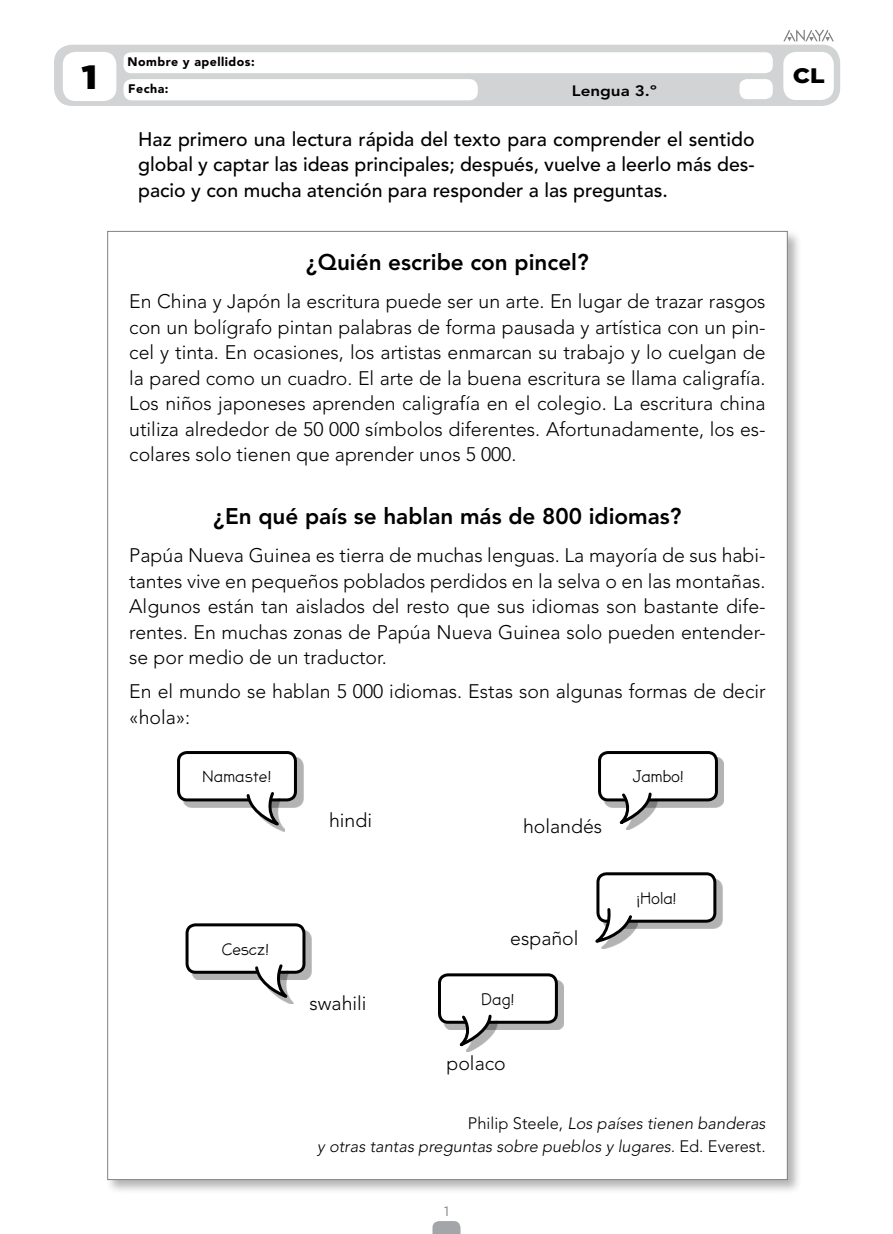
<style>
.page{position:relative;width:893px;height:1234px;background:#fff}
.page>*{position:absolute;margin:0;border:0;box-sizing:border-box;transform-origin:0 0}
.t1{font:900 33.45px "Gotham";color:#000;scale:1.13 1}
.nuclActivTitul{font:800 22.5px "Avenir LT Std";color:#000}
.t2{font:900 21px "Gotham";color:#000;scale:1.13 1}
.Textos{font:300 19.5px/25.5px "Avenir LT Std";color:#000;text-align:justify}
.Textos-2{font:500 19.5px/25.5px "Avenir LT Std";color:#000;text-align:justify}
.nuclTextoFirma{font:italic 300 16.5px/22.5px "Avenir LT Std";color:#000;text-align:right}
.uniTextpastilla2_CS{font:300 15px "Jolly Good Sans";letter-spacing:.015em;color:#000}
.t3{font:800 15px "Avenir LT Std";color:#000;scale:1.13 1}
.nuclTextoNo{font:13.5px "Gotham";color:#808285}
.t4{font:900 12.3px "Avenir LT Std";letter-spacing:.04em;color:#000}
.s1{font-style:normal}
</style>
<div class="page">
<svg style="left:432px;top:1221px;width:28px;height:12px"></svg>
<div style="left:105px;top:228px;width:697px;height:966px;background:#000;opacity:.3"></div>
<div style="left:108px;top:231px;width:679px;height:948px;background:#fff"></div>
<div style="left:54px;top:45px;width:786px;height:61px;background:#d1d3d4;border-radius:18px"></div>
<div style="left:63px;top:52px;width:53px;height:49px;background:#fff;border-radius:13px"></div>
<div style="left:739px;top:79px;width:34px;height:20px;background:#fff;border-radius:8px"></div>
<div style="left:783px;top:52px;width:51px;height:48px;background:#fff;border-radius:13px"></div>
<div style="left:123px;top:79px;width:355px;height:21px;background:#fff;border-radius:9px"></div>
<div style="left:123px;top:52px;width:650px;height:21px;background:#fff;border-radius:8px"></div>
<svg style="left:783px;top:29px;width:51px;height:12px"></svg>
<div style="left:604px;top:756px;width:120px;height:51px;background:#000;opacity:.3"></div>
<div style="left:599px;top:752px;width:117px;height:47px;background:#fff;border-radius:9px"></div>
<div style="left:598px;top:750px;width:120px;height:51px;border:3px solid #000;border-radius:9px"></div>
<div style="left:626px;top:798px;width:32px;height:32px;background:#000;opacity:.3"></div>
<svg style="left:618px;top:792px;width:35px;height:37px"></svg>
<div style="left:602px;top:878px;width:120px;height:50px;background:#000;opacity:.3"></div>
<div style="left:598px;top:873px;width:117px;height:48px;background:#fff;border-radius:9px"></div>
<div style="left:596px;top:872px;width:120px;height:50px;border:3px solid #000;border-radius:9px"></div>
<div style="left:601px;top:913px;width:37px;height:35px;background:#000;opacity:.3"></div>
<svg style="left:595px;top:906px;width:39px;height:40px"></svg>
<div style="left:183px;top:756px;width:120px;height:51px;background:#000;opacity:.3"></div>
<div style="left:179px;top:752px;width:116px;height:47px;background:#fff;border-radius:9px"></div>
<div style="left:177px;top:750px;width:120px;height:51px;border:3px solid #000;border-radius:9px"></div>
<div style="left:253px;top:797px;width:32px;height:34px;background:#000;opacity:.3"></div>
<svg style="left:245px;top:792px;width:35px;height:38px"></svg>
<div style="left:191px;top:929px;width:120px;height:50px;background:#000;opacity:.3"></div>
<div style="left:187px;top:924px;width:117px;height:48px;background:#fff;border-radius:9px"></div>
<div style="left:186px;top:923px;width:119px;height:50px;border:3px solid #000;border-radius:9px"></div>
<div style="left:261px;top:970px;width:32px;height:33px;background:#000;opacity:.3"></div>
<svg style="left:253px;top:964px;width:36px;height:39px"></svg>
<div style="left:444px;top:979px;width:120px;height:50px;background:#000;opacity:.3"></div>
<div style="left:439px;top:974px;width:117px;height:47px;background:#fff;border-radius:9px"></div>
<div style="left:438px;top:973px;width:120px;height:50px;border:3px solid #000;border-radius:9px"></div>
<div style="left:466px;top:1020px;width:32px;height:31px;background:#000;opacity:.3"></div>
<svg style="left:458px;top:1014px;width:35px;height:37px"></svg>
<p class="t1" style="left:82px;top:54px;width:16px">1</p>
<p class="t4" style="left:127px;top:54px;width:129px">Nombre y apellidos:</p>
<p class="t4" style="left:128px;top:81px;width:42px">Fecha:</p>
<p class="t3" style="left:572px;top:82px;width:77px">Lengua 3.º</p>
<p class="Textos-2" style="left:138px;top:127px;width:618px">Haz primero una lectura rápida del texto para comprender el sentido global y captar las ideas principales; después, vuelve a leerlo más des&shy;pacio y con mucha atención para responder a las preguntas.</p>
<p class="nuclActivTitul" style="left:306px;top:249px;width:284px">¿Quién escribe con pincel?</p>
<p class="Textos" style="left:129px;top:289px;width:638px">En China y Japón la escritura puede ser un arte. En lugar de trazar rasgos con un bolígrafo pintan palabras de forma pausada y artística con un pin&shy;cel y tinta. En ocasiones, los artistas enmarcan su trabajo y lo cuelgan de la pared como un cuadro. El arte de la buena escritura se llama caligrafía.<br>Los niños japoneses aprenden caligrafía en el colegio. La escritura china utiliza alrededor de 50 000 símbolos diferentes. Afortunadamente, los es&shy;colares solo tienen que aprender unos 5 000.</p>
<p class="nuclActivTitul" style="left:213px;top:503px;width:470px">¿En qué país se hablan más de 800 idiomas?</p>
<p class="Textos" style="left:129px;top:542px;width:638px">Papúa Nueva Guinea es tierra de muchas lenguas. La mayoría de sus habi&shy;tantes vive en pequeños poblados perdidos en la selva o en las montañas.<br>Algunos están tan aislados del resto que sus idiomas son bastante dife&shy;rentes. En muchas zonas de Papúa Nueva Guinea solo pueden entender&shy;se por medio de un traductor.</p>
<p class="Textos" style="left:129px;top:678px;width:638px">En el mundo se hablan 5 000 idiomas. Estas son algunas formas de decir «hola»:</p>
<p class="uniTextpastilla2_CS" style="left:203px;top:768px;width:70px">Namaste!</p>
<p class="uniTextpastilla2_CS" style="left:222px;top:940px;width:49px">Cescz!</p>
<p class="Textos" style="left:329px;top:807px;width:44px">hindi</p>
<p class="Textos" style="left:310px;top:989px;width:59px">swahili</p>
<p class="Textos" style="left:523px;top:813px;width:81px">holandés</p>
<p class="Textos" style="left:510px;top:924px;width:70px">español</p>
<p class="uniTextpastilla2_CS" style="left:482px;top:990px;width:34px">Dag!</p>
<p class="Textos" style="left:446px;top:1050px;width:61px">polaco</p>
<p class="uniTextpastilla2_CS" style="left:632px;top:768px;width:53px">Jambo!</p>
<p class="uniTextpastilla2_CS" style="left:637px;top:889px;width:41px">¡Hola!</p>
<p class="nuclTextoFirma" style="left:317px;top:1112px;width:450px"><span class="s1">Philip Steele,</span> Los países tienen banderas<br>y otras tantas preguntas sobre pueblos y lugares. <span class="s1">Ed. Everest.</span></p>
<p class="nuclTextoNo" style="left:444px;top:1202px;width:6px">1</p>
<p class="t2" style="left:793px;top:61px;width:30px">CL</p>
</div>
